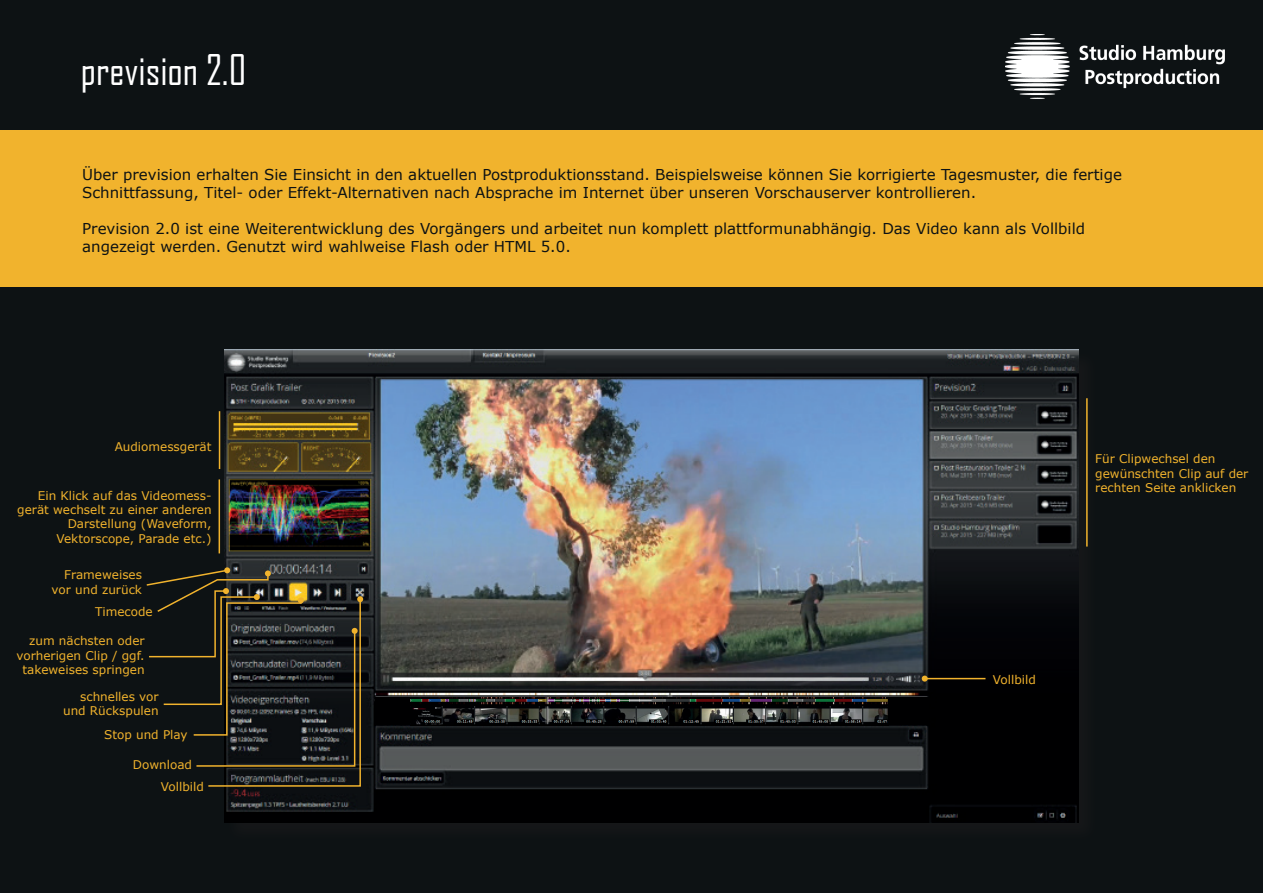
<style>
.page{position:relative;width:1263px;height:893px;background:#0d1214}
.page>*{position:absolute;margin:0;border:0;box-sizing:border-box;transform-origin:0 0}
.t1{font:40.5px "Agency FB";color:#fff}
.t2{font:15px/18px "Verdana";color:#0d1214}
.t3{font:12px/14.4px "Verdana";color:#f1b32d;text-align:right}
</style>
<div class="page">
<div style="left:224px;top:348px;width:876px;height:497px;background:#111416"></div>
<img style="left:225px;top:349px;width:853px;height:474px">
<hr style="left:1086px;top:398px;width:2px;height:149px;background:#f1b32d">
<hr style="left:219px;top:479px;width:1px;height:74px;background:#f1b32d">
<div style="left:0;top:130px;width:1263px;height:156px;background:#f1b32d"></div>
<hr style="left:219px;top:411px;width:1px;height:58px;background:#f1b32d">
<img style="left:1005px;top:34px;width:220px;height:65px">
<hr style="left:925px;top:678px;width:60px;height:1px;background:#f1b32d">
<svg style="left:922px;top:676px;width:6px;height:6px"></svg>
<svg style="left:146px;top:567px;width:217px;height:220px"></svg>
<div style="left:375px;top:697px;width:554px;height:28px;background:#000001"></div>
<img style="left:411px;top:697px;width:477px;height:28px">
<h1 class="t1" style="left:81px;top:45px;width:167px">prevision 2.0</h1>
<p class="t2" style="left:82px;top:166px;width:1041px">Über prevision erhalten Sie Einsicht in den aktuellen Postproduktionsstand. Beispielsweise können Sie korrigierte Tagesmuster, die fertige<br>Schnittfassung, Titel- oder Effekt-Alternativen nach Absprache im Internet über unseren Vorschauserver kontrollieren.</p>
<p class="t2" style="left:82px;top:220px;width:1004px">Prevision 2.0 ist eine Weiterentwicklung des Vorgängers und arbeitet nun komplett plattformunabhängig. Das Video kann als Vollbild angezeigt werden. Genutzt wird wahlweise Flash oder HTML 5.0.</p>
<p class="t3" style="left:115px;top:440px;width:98px">Audiomessgerät</p>
<p class="t3" style="left:17px;top:488px;width:196px">Ein Klick auf das Videomess&shy;gerät wechselt zu einer anderen<br>Darstellung (Waveform,<br>Vektorscope, Parade etc.)</p>
<p class="t3" style="left:52px;top:567px;width:92px">Frameweises vor und zurück</p>
<p class="t3" style="left:95px;top:604px;width:59px">Timecode</p>
<p class="t3" style="left:16px;top:634px;width:130px">zum nächsten oder vorherigen Clip / ggf. takeweises springen</p>
<p class="t3" style="left:63px;top:689px;width:97px">schnelles vor und Rückspulen</p>
<p class="t3" style="left:104px;top:727px;width:85px">Stop und Play</p>
<p class="t3" style="left:133px;top:757px;width:61px">Download</p>
<p class="t3" style="left:161px;top:779px;width:45px">Vollbild</p>
<p class="t3" style="left:1095px;top:452px;width:155px;text-align:left">Für Clipwechsel den gewünschten Clip auf der rechten Seite anklicken</p>
<p class="t3" style="left:993px;top:672px;width:45px">Vollbild</p>
</div>
